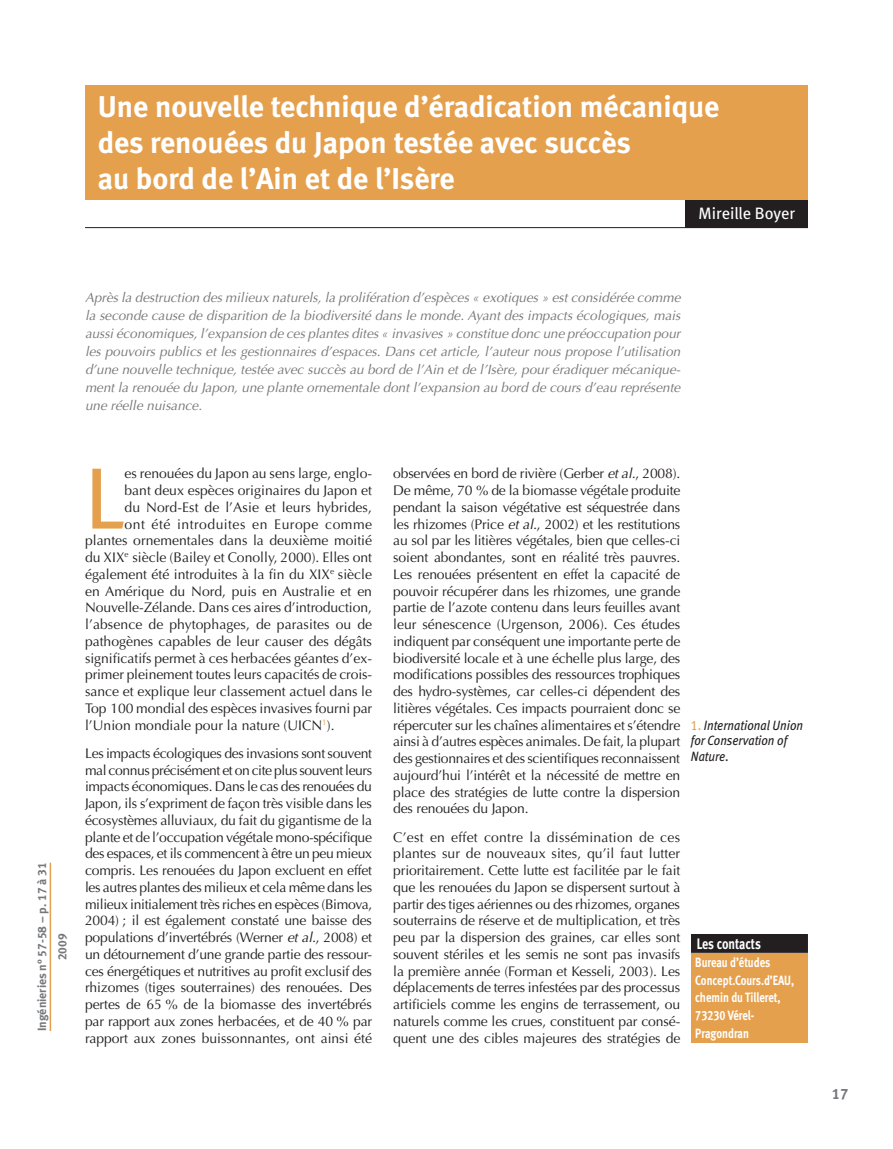
<style>
.page{position:relative;width:893px;height:1149px;background:#fff}
.page>*{position:absolute;margin:0;border:0;box-sizing:border-box;transform-origin:0 0}
.Lettrine{font:86.85px "Meta Book LF";color:#e5a04d}
.Titre_Article{font:30px/36px "Meta Bold LF";color:#fff}
.Auteur_s{font:16.5px "Meta Book LF";letter-spacing:-.005em;color:#fff}
.Légende_en_marge{font:700 15.15px "Meta";letter-spacing:-.005em;color:#fff;scale:.81 1}
.t1{font:15px "Meta Bold LF";color:#76787b}
.Texte_courant{font:13.95px/16.8px "Optima";letter-spacing:-.01em;color:#231f20;text-align:justify}
.Lettrine-2{font:13.95px "Optima";color:#231f20}
.Lettrine-3{font:13.95px "Optima";letter-spacing:.035em;color:#231f20}
.Chapeau_tramé{font:italic 13.5px/18px "Optima";color:#76787b;text-align:justify}
.t2{font:italic 13.5px/15.8px "Meta Book LF";color:#231f20;scale:.9 1}
.Pavé_auteur_s{font:13.35px/17.7px "Meta Bold LF";color:#fff;scale:.81 1}
.DebArticleInfoSoulig{font:12px "Meta Bold LF";color:#76787b}
.DebArticleInfo{font:12px "Meta Bold LF";color:#76787b}
.s1{font-style:italic}
.s2{font-style:normal;color:#e5a04d}
.s3{font-style:normal}
</style>
<div class="page">
<div style="left:685px;top:200px;width:123px;height:27px;background:#231f20"></div>
<div style="left:85px;top:85px;width:723px;height:115px;background:#e5a04d"></div>
<hr style="left:85px;top:227px;width:723px;height:1px;background:#231f20">
<div style="left:691px;top:952px;width:117px;height:90px;background:#e5a04d"></div>
<div style="left:692px;top:934px;width:115px;height:17px;background:#231f20"></div>
<div style="left:691px;top:933px;width:117px;height:19px;border:2px solid #231f20"></div>
<hr style="left:50px;top:862px;width:1px;height:168px;background:#e5a04d">
<p class="Titre_Article" style="left:98px;top:88px;width:623px">Une nouvelle technique d’éradication mécanique des renouées du Japon testée avec succès<br>au bord de l’Ain et de l’Isère</p>
<p class="Auteur_s" style="left:699px;top:204px;width:98px">Mireille Boyer</p>
<p class="Chapeau_tramé" style="left:85px;top:288px;width:597px">Après la destruction des milieux naturels, la prolifération d’espèces « exotiques » est considérée comme la seconde cause de disparition de la biodiversité dans le monde. Ayant des impacts écologiques, mais aussi économiques, l’expansion de ces plantes dites « invasives » constitue donc une préoccupation pour les pouvoirs publics et les gestionnaires d’espaces. Dans cet article, l’auteur nous propose l’utilisation d’une nouvelle technique, testée avec succès au bord de l’Ain et de l’Isère, pour éradiquer mécanique&shy;ment la renouée du Japon, une plante ornementale dont l’expansion au bord de cours d’eau représente une réelle nuisance.</p>
<p class="DebArticleInfoSoulig" style="left:35px;top:1030px;width:170px;rotate:-90deg">Ingénieries n° 57-58 – p. 17 à 31</p>
<p class="DebArticleInfo" style="left:55px;top:960px;width:28px;rotate:-90deg">2009</p>
<p class="Lettrine" style="left:85px;top:447px;width:41px">L</p>
<p class="Lettrine-2" style="left:125px;top:465px;width:249px">es renouées du Japon au sens large, englo-</p>
<p class="Lettrine-2" style="left:125px;top:482px;width:249px">bant deux espèces originaires du Japon et</p>
<p class="Lettrine-2" style="left:125px;top:499px;width:249px">du Nord-Est de l’Asie et leurs hybrides,</p>
<p class="Lettrine-3" style="left:125px;top:515px;width:249px">ont été introduites en Europe comme</p>
<p class="Lettrine-2" style="left:85px;top:532px;width:289px">plantes ornementales dans la deuxième moitié</p>
<p class="Lettrine-2" style="left:85px;top:549px;width:289px">du XIX<sup>e</sup> siècle (Bailey et Conolly, 2000). Elles ont</p>
<p class="Lettrine-2" style="left:85px;top:566px;width:289px">également été introduites à la fin du XIX<sup>e</sup> siècle</p>
<p class="Lettrine-2" style="left:85px;top:582px;width:289px">en Amérique du Nord, puis en Australie et en</p>
<p class="Lettrine-2" style="left:85px;top:599px;width:288px">Nouvelle-Zélande. Dans ces aires d’introduction,</p>
<p class="Lettrine-2" style="left:85px;top:616px;width:289px">l’absence de phytophages, de parasites ou de</p>
<p class="Lettrine-2" style="left:85px;top:632px;width:288px">pathogènes capables de leur causer des dégâts</p>
<p class="Lettrine-2" style="left:85px;top:649px;width:289px">significatifs permet à ces herbacées géantes d’ex-</p>
<p class="Lettrine-2" style="left:85px;top:666px;width:289px">primer pleinement toutes leurs capacités de crois-</p>
<p class="Lettrine-2" style="left:85px;top:683px;width:289px">sance et explique leur classement actuel dans le</p>
<p class="Lettrine-2" style="left:85px;top:699px;width:289px">Top 100 mondial des espèces invasives fourni par</p>
<p class="Lettrine-2" style="left:85px;top:716px;width:212px">l’U nion mondiale pour la nature (UICN</p>
<p class="Lettrine-2" style="left:322px;top:716px;width:14px"><sup>1</sup>).</p>
<p class="Texte_courant" style="left:85px;top:744px;width:289px">Les impacts écologiques des invasions sont souvent mal connus précisément et on cite plus souvent leurs impacts économiques. Dans le cas des renouées du Japon, ils s’expriment de façon très visible dans les écosystèmes alluviaux, du fait du gigantisme de la plante et de l’occupation végétale mono-spécifique des espaces, et ils commencent à être un peu mieux compris. Les renouées du Japon excluent en effet les autres plantes des milieux et cela même dans les milieux initialement très riches en espèces (B imova, 2004) ; il est également constaté une baisse des populations d’invertébrés (Werner <span class="s1">et al.</span>, 2008) et un détournement d’une grande partie des ressour&shy;ces énergétiques et nutritives au profit exclusif des rhizomes (tiges souterraines) des renouées. Des pertes de 65 % de la biomasse des invertébrés par rapport aux zones herbacées, et de 40 % par rapport aux zones buissonnantes, ont ainsi été</p>
<p class="Texte_courant" style="left:393px;top:465px;width:289px">observées en bord de rivière (Gerber <span class="s1">et al.</span>, 2008).<br>De même, 70 % de la biomasse végétale produite pendant la saison végétative est séquestrée dans les rhizomes (Price <span class="s1">et al.</span>, 2002) et les restitutions au sol par les litières végétales, bien que celles-ci soient abondantes, sont en réalité très pauvres.<br>Les renouées présentent en effet la capacité de pouvoir récupérer dans les rhizomes, une grande partie de l’azote contenu dans leurs feuilles avant leur sénescence (U rgenson, 2006). Ces études indiquent par conséquent une importante perte de biodiversité locale et à une échelle plus large, des modifications possibles des ressources trophiques des hydro-systèmes, car celles-ci dépendent des litières végétales. Ces impacts pourraient donc se répercuter sur les chaînes alimentaires et s’étendre ainsi à d’autres espèces animales. De fait, la plupart des gestionnaires et des scientifiques reconnaissent aujourd’hui l’intérêt et la nécessité de mettre en place des stratégies de lutte contre la dispersion des renouées du Japon.</p>
<p class="Texte_courant" style="left:393px;top:828px;width:289px">C’est en effet contre la dissémination de ces plantes sur de nouveaux sites, qu’il faut lutter prioritairement. Cette lutte est facilitée par le fait que les renouées du Japon se dispersent surtout à partir des tiges aériennes ou des rhizomes, organes souterrains de réserve et de multiplication, et très peu par la dispersion des graines, car elles sont souvent stériles et les semis ne sont pas invasifs la première année (Forman et Kesseli, 2003). Les déplacements de terres infestées par des processus artificiels comme les engins de terrassement, ou naturels comme les crues, constituent par consé&shy;quent une des cibles majeures des stratégies de</p>
<p class="t2" style="left:691px;top:716px;width:126px"><span class="s2">1.</span> International Union for Conservation of<br>Nature<span class="s3">.</span></p>
<p class="Légende_en_marge" style="left:697px;top:934px;width:81px">Les contacts</p>
<p class="Pavé_auteur_s" style="left:695px;top:952px;width:124px">Bureau d’études<br>Concept.Cours.d’EAU, chemin du Tilleret,<br>73230 Vérel-<br>Pragondran</p>
<p class="t1" style="left:832px;top:1084px;width:18px">17</p>
</div>
